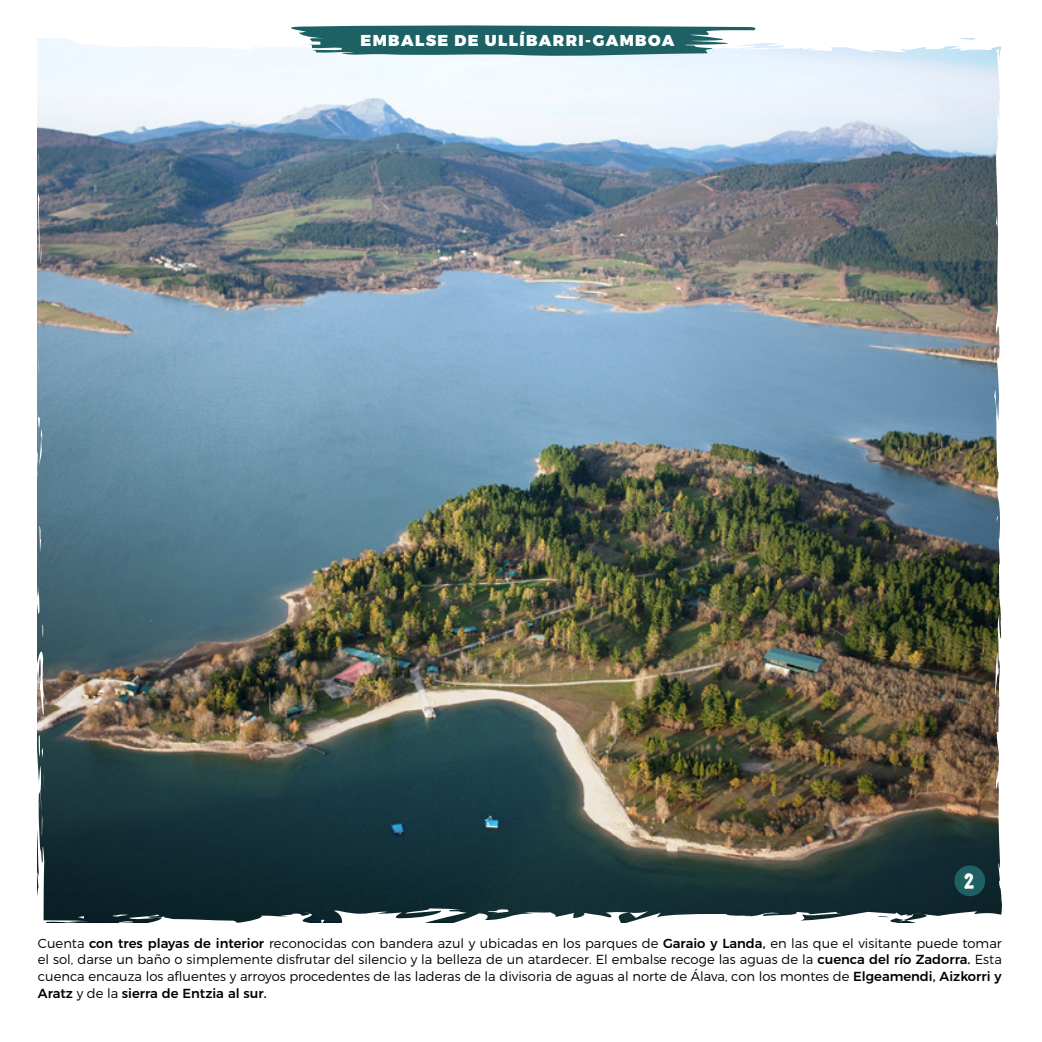
<style>
.page{position:relative;width:1042px;height:1042px;background:#fff}
.page>*{position:absolute;margin:0;border:0;box-sizing:border-box;transform-origin:0 0}
.t1{font:22.75px "Waterlily";color:#fff}
.t2{font:900 15.75px "Montserrat";letter-spacing:.09em;color:#fff}
.t3{font:300 13.12px/16.6px "Montserrat";color:#000;text-align:justify}
.s1{font-weight:500}
</style>
<div class="page">
<img style="left:37px;top:38px;width:965px;height:885px">
<svg style="left:898px;top:913px;width:24px;height:8px"></svg>
<svg style="left:996px;top:215px;width:2px;height:15px"></svg>
<svg style="left:37px;top:521px;width:7px;height:237px;background:#708186"></svg>
<svg style="left:37px;top:799px;width:6px;height:102px"></svg>
<svg style="left:43px;top:772px;width:1px;height:18px"></svg>
<svg style="left:78px;top:916px;width:6px;height:3px"></svg>
<svg style="left:105px;top:914px;width:33px;height:9px"></svg>
<svg style="left:321px;top:920px;width:4px;height:3px"></svg>
<svg style="left:485px;top:908px;width:26px;height:6px"></svg>
<svg style="left:995px;top:709px;width:1px;height:13px"></svg>
<svg style="left:996px;top:515px;width:2px;height:7px"></svg>
<svg style="left:994px;top:346px;width:2px;height:24px"></svg>
<svg style="left:282px;top:25px;width:484px;height:32px"></svg>
<div style="left:954px;top:865px;width:31px;height:31px;background:#1d6164;border-radius:50%"></div>
<p class="t2" style="left:360px;top:31px;width:315px">EMBALSE DE ULLÍBARRI-GAMBOA</p>
<h1 class="t1" style="left:963px;top:863px;width:14px">2</h1>
<p class="t3" style="left:38px;top:934px;width:965px">Cuenta <span class="s1">con tres playas de interior</span> reconocidas con bandera azul y ubicadas en los parques de <span class="s1">Garaio y Landa,</span> en las que el visitante puede tomar el sol, darse un baño o simplemente disfrutar del silencio y la belleza de un atardecer. El embalse recoge las aguas de la <span class="s1">cuenca del río Zadorra.</span> Esta cuenca encauza los afluentes y arroyos procedentes de las laderas de la divisoria de aguas al norte de Álava, con los montes de <span class="s1">Elgeamendi, Aizkorri y Aratz</span> y de la <span class="s1">sierra de Entzia al sur.</span></p>
</div>
